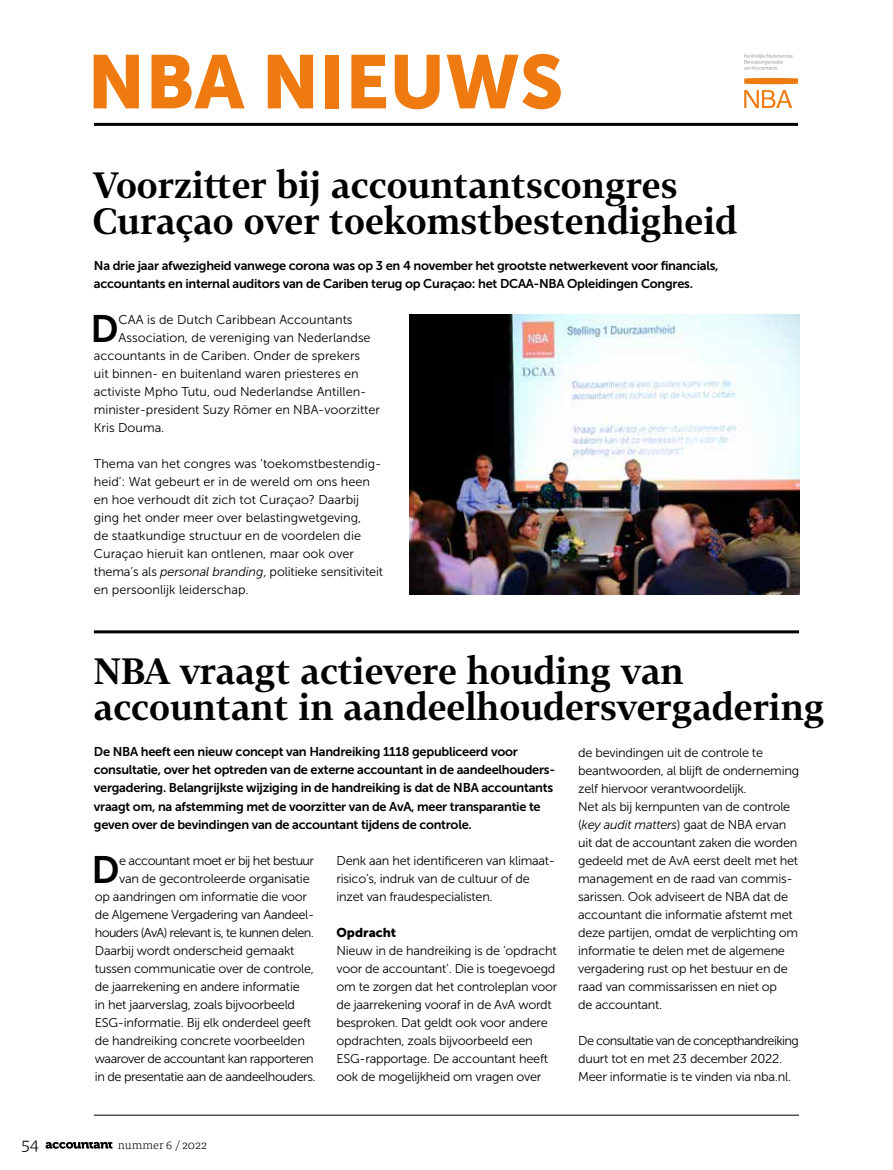
<style>
.page{position:relative;width:893px;height:1170px;background:#fff}
.page>*{position:absolute;margin:0;border:0;box-sizing:border-box;transform-origin:0 0}
.t1{font:75px "Museo Sans 900";color:#ef7b10}
.t2{font:38.1px "Museo Sans 700";color:#000}
.t3{font:700 36px/36px "Tabac G2";color:#000}
.t4{font:300 18px "Tisa Pro";color:#000}
.t5{font:12.75px/18px "Museo Sans 300";letter-spacing:-.02em;color:#000}
.t6{font:12.75px/18px "Museo Sans 300";color:#000}
.t7{font:12.75px/18px "Museo Sans 700";letter-spacing:-.02em;color:#000}
.t8{font:12.75px "Museo Sans 300";letter-spacing:-.04em;color:#000}
.t9{font:12.75px "Museo Sans 300";letter-spacing:-.05em;color:#000}
.t10{font:12.75px "Museo Sans 900";color:#000}
.t11{font:300 12px "Tisa Pro";color:#000}
.s1{font-style:italic}
</style>
<div class="page">
<svg style="left:45px;top:1141px;width:67px;height:7px"></svg>
<hr style="left:94px;top:1114px;width:705px;height:1px;background:#000">
<hr style="left:94px;top:123px;width:704px;height:3px;background:#000">
<svg style="left:744px;top:78px;width:54px;height:6px"></svg>
<svg style="left:744px;top:90px;width:48px;height:18px"></svg>
<svg style="left:744px;top:54px;width:48px;height:16px"></svg>
<hr style="left:94px;top:630px;width:705px;height:3px;background:#000">
<img style="left:409px;top:314px;width:390px;height:280px">
<h1 class="t1" style="left:87px;top:39px;width:478px">NBA NIEUWS</h1>
<h3 class="t3" style="left:93px;top:166px;width:646px">Voorzitter bij accountantscongres<br>Curaçao over toekomstbestendigheid</h3>
<p class="t7" style="left:94px;top:257px;width:626px">Na drie jaar afwezigheid vanwege corona was op 3 en 4 november het grootste netwerkevent voor financials, accountants en internal auditors van de Cariben terug op Curaçao: het DCAA-NBA Opleidingen Congres.</p>
<h2 class="t2" style="left:90px;top:308px;width:30px">D</h2>
<p class="t6" style="left:119px;top:311px;width:235px">CAA is de Dutch Caribbean Accountants</p>
<p class="t6" style="left:119px;top:329px;width:254px">Association, de vereniging van Nederlandse</p>
<p class="t6" style="left:94px;top:347px;width:268px">accountants in de Cariben. Onder de sprekers</p>
<p class="t6" style="left:94px;top:365px;width:266px">uit binnen- en buitenland waren priesteres en</p>
<p class="t6" style="left:94px;top:383px;width:274px">activiste Mpho Tutu, oud Nederlandse Antillen-</p>
<p class="t5" style="left:94px;top:401px;width:288px">minister-president Suzy Römer en NBA-voorzitter</p>
<p class="t6" style="left:94px;top:419px;width:72px">Kris Douma.</p>
<p class="t6" style="left:94px;top:455px;width:291px">Thema van het congres was ‘toekomstbestendig&shy;heid’: Wat gebeurt er in de wereld om ons heen en hoe verhoudt dit zich tot Curaçao? Daarbij ging het onder meer over belastingwetgeving,<br>de staatkundige structuur en de voordelen die Curaçao hieruit kan ontlenen, maar ook over thema’s als <span class="s1">personal branding</span>, politieke sensitiviteit en persoonlijk leiderschap.</p>
<h3 class="t3" style="left:94px;top:652px;width:732px">NBA vraagt actievere houding van accountant in aandeelhoudersvergadering</h3>
<p class="t7" style="left:94px;top:743px;width:463px">De NBA heeft een nieuw concept van Handreiking 1118 gepubliceerd voor consultatie, over het optreden van de externe accountant in de aandeelhouders&shy;vergadering. Belangrijkste wijziging in de handreiking is dat de NBA accountants vraagt om, na afstemming met de voorzitter van de AvA, meer transparantie te geven over de bevindingen van de accountant tijdens de controle.</p>
<p class="t5" style="left:578px;top:743px;width:222px">de bevindingen uit de controle te beantwoorden, al blijft de onderneming zelf hiervoor verantwoordelijk.<br>Net als bij kernpunten van de controle (<span class="s1">key audit matters</span>) gaat de NBA ervan uit dat de accountant zaken die worden gedeeld met de AvA eerst deelt met het management en de raad van commis&shy;sarissen. Ook adviseert de NBA dat de accountant die informatie afstemt met deze partijen, omdat de verplichting om informatie te delen met de algemene vergadering rust op het bestuur en de raad van commissarissen en niet op<br>de accountant.</p>
<p class="t5" style="left:578px;top:1031px;width:222px">De consultatie van de concepthandreiking duurt tot en met 23 december 2022.<br>Meer informatie is te vinden via nba.nl.</p>
<h2 class="t2" style="left:91px;top:848px;width:30px">D</h2>
<p class="t8" style="left:119px;top:853px;width:196px">e accountant moet er bij het bestuur</p>
<p class="t5" style="left:336px;top:851px;width:220px">Denk aan het identificeren van klimaat&shy;risico’s, indruk van de cultuur of de inzet van fraudespecialisten.</p>
<p class="t10" style="left:336px;top:924px;width:61px">Opdracht</p>
<p class="t5" style="left:336px;top:941px;width:222px">Nieuw in de handreiking is de ‘opdracht voor de accountant’. Die is toegevoegd om te zorgen dat het controleplan voor de jaarrekening vooraf in de AvA wordt besproken. Dat geldt ook voor andere opdrachten, zoals bijvoorbeeld een ESG-rapportage. De accountant heeft ook de mogelijkheid om vragen over</p>
<p class="t5" style="left:119px;top:869px;width:192px">van de gecontroleerde organisatie</p>
<p class="t5" style="left:95px;top:887px;width:214px">op aandringen om informatie die voor</p>
<p class="t5" style="left:95px;top:905px;width:218px">de Algemene Vergadering van Aandeel-</p>
<p class="t9" style="left:95px;top:925px;width:221px">houders (AvA) relevant is, te kunnen delen.</p>
<p class="t5" style="left:95px;top:941px;width:201px">Daarbij wordt onderscheid gemaakt</p>
<p class="t5" style="left:95px;top:959px;width:221px">tussen communicatie over de controle,</p>
<p class="t5" style="left:95px;top:977px;width:206px">de jaarrekening en andere informatie</p>
<p class="t5" style="left:95px;top:995px;width:202px">in het jaarverslag, zoals bijvoorbeeld</p>
<p class="t5" style="left:95px;top:1013px;width:218px">ESG-informatie. Bij elk onderdeel geeft</p>
<p class="t5" style="left:95px;top:1031px;width:212px">de handreiking concrete voorbeelden</p>
<p class="t8" style="left:95px;top:1051px;width:221px">waarover de accountant kan rapporteren</p>
<p class="t5" style="left:95px;top:1067px;width:222px">in de presentatie aan de aandeelhouders.</p>
<h3 class="t4" style="left:21px;top:1130px;width:19px">54</h3>
<p class="t11" style="left:118px;top:1135px;width:91px">nummer 6 / 2022</p>
</div>
